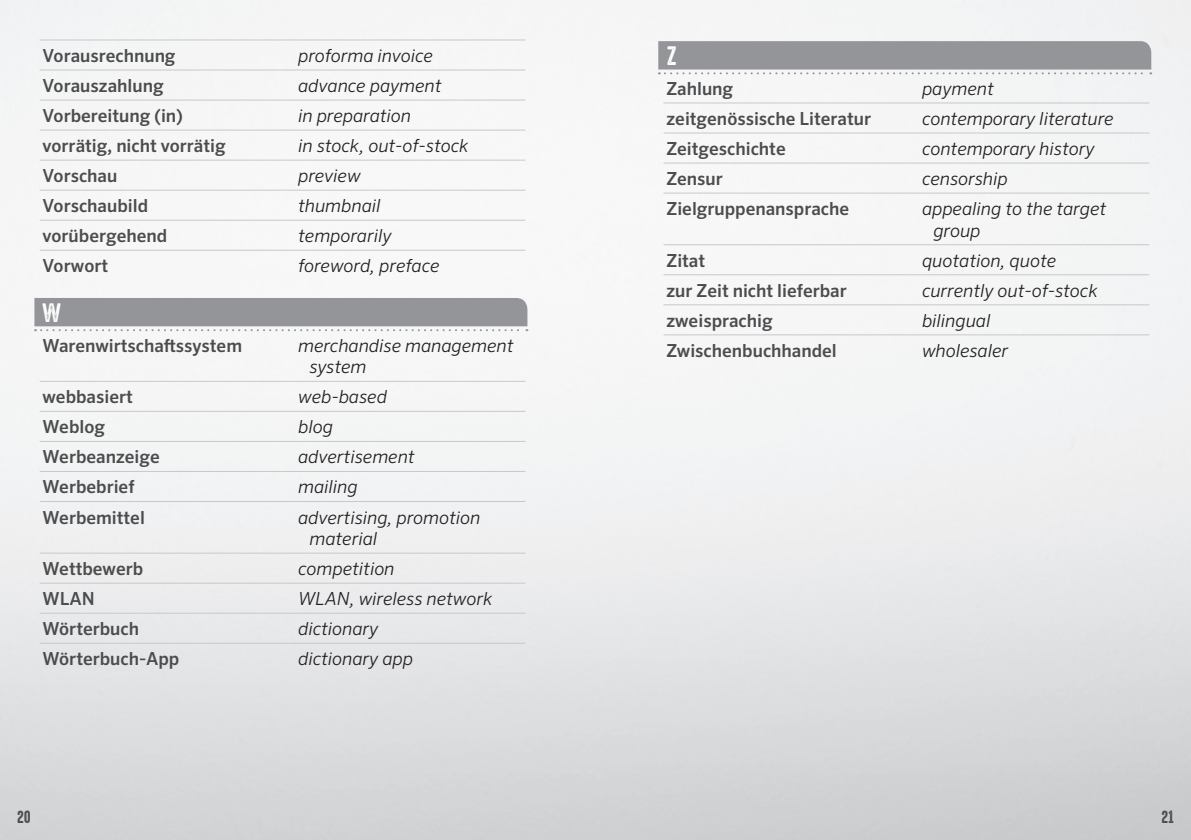
<style>
.page{position:relative;width:1191px;height:840px;background:#fff}
.page>*{position:absolute;margin:0;border:0;box-sizing:border-box;transform-origin:0 0}
.t1{font:24px "High Voltage Rough";color:#fff}
.t2{font:italic 300 18px/21.6px "Sero Pro";color:#231f20}
.t3{font:500 18px "Sero Pro";color:#4b4c4d}
.t4{font:16px "High Voltage Rough";color:#4b4c4d}
</style>
<div class="page">
<svg style="left:658px;top:41px;width:493px;height:33px;background:#9fa1a3"></svg>
<svg style="left:34px;top:298px;width:493px;height:33px;background:#9fa1a4"></svg>
<hr style="left:40px;top:40px;width:242px;height:1px;background:#c7c8ca">
<hr style="left:282px;top:40px;width:243px;height:1px;background:#c7c8ca">
<hr style="left:40px;top:70px;width:242px;height:1px;background:#c7c8ca">
<hr style="left:282px;top:70px;width:243px;height:1px;background:#c7c8ca">
<hr style="left:40px;top:100px;width:242px;height:1px;background:#c7c8ca">
<hr style="left:282px;top:100px;width:243px;height:1px;background:#c7c8ca">
<hr style="left:40px;top:130px;width:242px;height:1px;background:#c7c8ca">
<hr style="left:282px;top:130px;width:243px;height:1px;background:#c7c8ca">
<hr style="left:40px;top:160px;width:242px;height:1px;background:#c7c8ca">
<hr style="left:282px;top:160px;width:243px;height:1px;background:#c7c8ca">
<hr style="left:40px;top:190px;width:242px;height:1px;background:#c7c8ca">
<hr style="left:282px;top:190px;width:243px;height:1px;background:#c7c8ca">
<hr style="left:40px;top:220px;width:242px;height:1px;background:#c7c8ca">
<hr style="left:282px;top:220px;width:243px;height:1px;background:#c7c8ca">
<hr style="left:40px;top:250px;width:242px;height:1px;background:#c7c8ca">
<hr style="left:282px;top:250px;width:243px;height:1px;background:#c7c8ca">
<hr style="left:40px;top:381px;width:242px;height:1px;background:#c7c8ca">
<hr style="left:282px;top:381px;width:243px;height:1px;background:#c7c8ca">
<hr style="left:40px;top:411px;width:242px;height:1px;background:#c7c8ca">
<hr style="left:282px;top:411px;width:243px;height:1px;background:#c7c8ca">
<hr style="left:40px;top:441px;width:242px;height:1px;background:#c7c8ca">
<hr style="left:282px;top:441px;width:243px;height:1px;background:#c7c8ca">
<hr style="left:40px;top:471px;width:242px;height:1px;background:#c7c8ca">
<hr style="left:282px;top:471px;width:243px;height:1px;background:#c7c8ca">
<hr style="left:40px;top:501px;width:242px;height:1px;background:#c7c8ca">
<hr style="left:282px;top:501px;width:243px;height:1px;background:#c7c8ca">
<hr style="left:40px;top:552px;width:242px;height:1px;background:#c7c8ca">
<hr style="left:282px;top:552px;width:243px;height:1px;background:#c7c8ca">
<hr style="left:40px;top:582px;width:242px;height:1px;background:#c7c8ca">
<hr style="left:282px;top:582px;width:243px;height:1px;background:#c7c8ca">
<hr style="left:40px;top:612px;width:242px;height:1px;background:#c7c8ca">
<hr style="left:282px;top:612px;width:243px;height:1px;background:#c7c8ca">
<hr style="left:40px;top:642px;width:242px;height:1px;background:#c7c8ca">
<hr style="left:282px;top:642px;width:243px;height:1px;background:#c7c8ca">
<hr style="left:663px;top:103px;width:243px;height:1px;background:#c7c8ca">
<hr style="left:906px;top:103px;width:243px;height:1px;background:#c7c8ca">
<hr style="left:663px;top:133px;width:243px;height:1px;background:#c7c8ca">
<hr style="left:906px;top:133px;width:243px;height:1px;background:#c7c8ca">
<hr style="left:663px;top:163px;width:243px;height:1px;background:#c7c8ca">
<hr style="left:906px;top:163px;width:243px;height:1px;background:#c7c8ca">
<hr style="left:663px;top:193px;width:243px;height:1px;background:#c7c8ca">
<hr style="left:906px;top:193px;width:243px;height:1px;background:#c7c8ca">
<hr style="left:663px;top:244px;width:243px;height:1px;background:#c7c8ca">
<hr style="left:906px;top:244px;width:243px;height:1px;background:#c7c8ca">
<hr style="left:663px;top:274px;width:243px;height:1px;background:#c7c8ca">
<hr style="left:906px;top:274px;width:243px;height:1px;background:#c7c8ca">
<hr style="left:663px;top:304px;width:243px;height:1px;background:#c7c8ca">
<hr style="left:906px;top:304px;width:243px;height:1px;background:#c7c8ca">
<hr style="left:663px;top:334px;width:243px;height:1px;background:#c7c8ca">
<hr style="left:906px;top:334px;width:243px;height:1px;background:#c7c8ca">
<p class="t3" style="left:43px;top:45px;width:134px">Vorausrechnung</p>
<p class="t2" style="left:298px;top:45px;width:136px">proforma invoice</p>
<p class="t3" style="left:43px;top:75px;width:123px">Vorauszahlung</p>
<p class="t2" style="left:298px;top:75px;width:145px">advance payment</p>
<p class="t3" style="left:43px;top:105px;width:142px">Vorbereitung (in)</p>
<p class="t2" style="left:298px;top:105px;width:114px">in preparation</p>
<p class="t3" style="left:43px;top:135px;width:185px">vorrätig, nicht vorrätig</p>
<p class="t2" style="left:298px;top:135px;width:172px">in stock, out-of-stock</p>
<p class="t3" style="left:43px;top:165px;width:76px">Vorschau</p>
<p class="t2" style="left:298px;top:165px;width:64px">preview</p>
<p class="t3" style="left:43px;top:195px;width:107px">Vorschaubild</p>
<p class="t2" style="left:298px;top:195px;width:84px">thumbnail</p>
<p class="t3" style="left:43px;top:225px;width:126px">vorübergehend</p>
<p class="t2" style="left:298px;top:225px;width:95px">temporarily</p>
<p class="t3" style="left:43px;top:255px;width:67px">Vorwort</p>
<p class="t2" style="left:298px;top:255px;width:143px">foreword, preface</p>
<h1 class="t1" style="left:43px;top:299px;width:20px">W</h1>
<p class="t3" style="left:43px;top:334px;width:201px">Warenwirtschaftssystem</p>
<p class="t2" style="left:309px;top:334px;width:205px;text-indent:-11px">merchandise management system</p>
<p class="t3" style="left:43px;top:386px;width:92px">webbasiert</p>
<p class="t2" style="left:298px;top:386px;width:90px">web-based</p>
<p class="t3" style="left:43px;top:416px;width:64px">Weblog</p>
<p class="t2" style="left:298px;top:416px;width:36px">blog</p>
<p class="t3" style="left:43px;top:446px;width:119px">Werbeanzeige</p>
<p class="t2" style="left:298px;top:446px;width:118px">advertisement</p>
<p class="t3" style="left:43px;top:476px;width:94px">Werbebrief</p>
<p class="t2" style="left:298px;top:476px;width:61px">mailing</p>
<p class="t3" style="left:43px;top:506px;width:104px">Werbemittel</p>
<p class="t2" style="left:309px;top:506px;width:172px;text-indent:-11px">advertising, promotion material</p>
<p class="t3" style="left:43px;top:557px;width:102px">Wettbewerb</p>
<p class="t2" style="left:298px;top:557px;width:98px">competition</p>
<p class="t3" style="left:43px;top:587px;width:54px">WLAN</p>
<p class="t2" style="left:298px;top:587px;width:196px">WLAN, wireless network</p>
<p class="t3" style="left:43px;top:617px;width:98px">Wörterbuch</p>
<p class="t2" style="left:298px;top:617px;width:82px">dictionary</p>
<p class="t3" style="left:43px;top:647px;width:138px">Wörterbuch-App</p>
<p class="t2" style="left:298px;top:647px;width:116px">dictionary app</p>
<h1 class="t1" style="left:666px;top:43px;width:11px">Z</h1>
<p class="t3" style="left:666px;top:78px;width:68px">Zahlung</p>
<p class="t2" style="left:922px;top:78px;width:73px">payment</p>
<p class="t3" style="left:666px;top:108px;width:206px">zeitgenössische Literatur</p>
<p class="t2" style="left:922px;top:108px;width:193px">contemporary literature</p>
<p class="t3" style="left:666px;top:138px;width:121px">Zeitgeschichte</p>
<p class="t2" style="left:922px;top:138px;width:174px">contemporary history</p>
<p class="t3" style="left:666px;top:168px;width:58px">Zensur</p>
<p class="t2" style="left:922px;top:168px;width:87px">censorship</p>
<p class="t3" style="left:666px;top:198px;width:184px">Zielgruppenansprache</p>
<p class="t2" style="left:933px;top:198px;width:174px;text-indent:-11px">appealing to the target group</p>
<p class="t3" style="left:666px;top:249px;width:40px">Zitat</p>
<p class="t2" style="left:922px;top:249px;width:136px">quotation, quote</p>
<p class="t3" style="left:666px;top:279px;width:182px">zur Zeit nicht lieferbar</p>
<p class="t2" style="left:922px;top:279px;width:177px">currently out-of-stock</p>
<p class="t3" style="left:666px;top:309px;width:108px">zweisprachig</p>
<p class="t2" style="left:922px;top:309px;width:70px">bilingual</p>
<p class="t3" style="left:666px;top:339px;width:172px">Zwischenbuchhandel</p>
<p class="t2" style="left:922px;top:339px;width:88px">wholesaler</p>
<p class="t4" style="left:17px;top:807px;width:15px">20</p>
<p class="t4" style="left:1161px;top:807px;width:14px">21</p>
</div>
